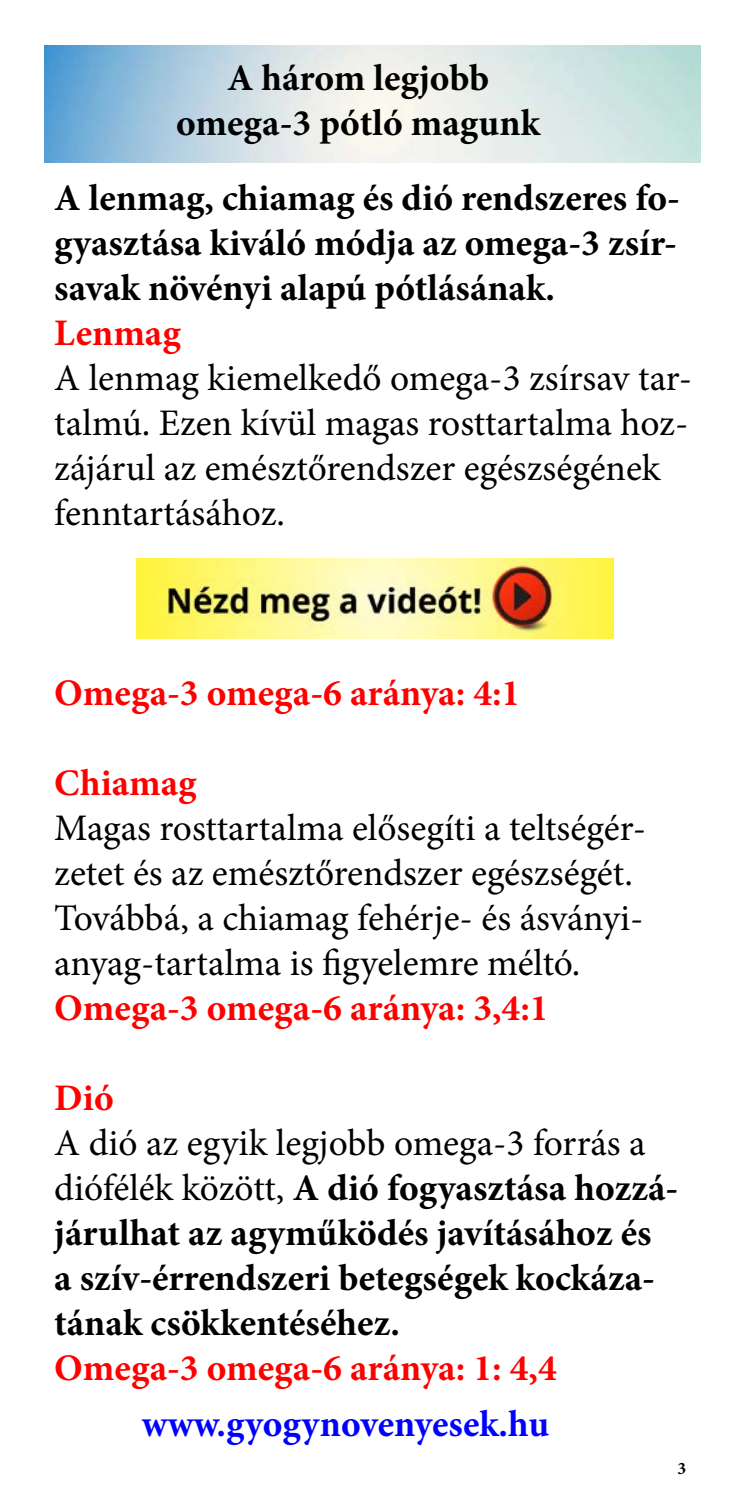
<style>
.page{position:relative;width:750px;height:1500px;background:#fff}
.page>*{position:absolute;margin:0;border:0;box-sizing:border-box;transform-origin:0 0}
.t1{font:700 37.5px/45px "Minion Pro";color:#000;text-align:justify}
.t2{font:37.5px/45px "Minion Pro";color:#000}
.t3{font:700 37.5px "Minion Pro";color:#f00}
.t4{font:700 37.5px "Minion Pro";color:#00f}
.t5{font:700 17.5px "Minion Pro";color:#000}
.s1{font-weight:400}
</style>
<div class="page">
<img style="left:44px;top:45px;width:656px;height:117px">
<img style="left:137px;top:559px;width:476px;height:79px">
<p class="t1" style="left:176px;top:55px;width:365px;text-align:center">A három legjobb omega-3 pótló magunk</p>
<p class="t1" style="left:54px;top:175px;width:627px">A lenmag, chiamag és dió rendszeres fo&shy;gyasztása kiváló módja az omega-3 zsír&shy;savak növényi alapú pótlásának.</p>
<p class="t3" style="left:54px;top:306px;width:128px">Lenmag</p>
<p class="t2" style="left:54px;top:355px;width:639px">A lenmag kiemelkedő omega-3 zsírsav tar&shy;talmú. Ezen kívül magas rosttartalma hoz&shy;zájárul az emésztőrendszer egészségének fenntartásához.</p>
<p class="t3" style="left:54px;top:666px;width:468px">Omega-3 omega-6 aránya: 4:1</p>
<p class="t3" style="left:54px;top:756px;width:144px">Chiamag</p>
<p class="t2" style="left:54px;top:805px;width:593px">Magas rosttartalma elősegíti a teltségér&shy;zetet és az emésztőrendszer egészségét.<br>Továbbá, a chiamag fehérje- és ásványi&shy;anyag-tartalma is figyelemre méltó.</p>
<p class="t3" style="left:54px;top:981px;width:496px">Omega-3 omega-6 aránya: 3,4:1</p>
<p class="t3" style="left:54px;top:1071px;width:61px">Dió</p>
<p class="t1" style="left:54px;top:1120px;width:626px;text-align:left"><span class="s1">A dió az egyik legjobb omega-3 forrás a diófélék között,</span> A dió fogyasztása hozzá&shy;járulhat az agyműködés javításához és<br>a szív-érrendszeri betegségek kockáza&shy;tának csökkentéséhez.</p>
<p class="t3" style="left:54px;top:1341px;width:504px">Omega-3 omega-6 aránya: 1: 4,4</p>
<p class="t4" style="left:142px;top:1398px;width:409px">www.gyogynovenyesek.hu</p>
<p class="t5" style="left:678px;top:1456px;width:10px">3</p>
</div>
